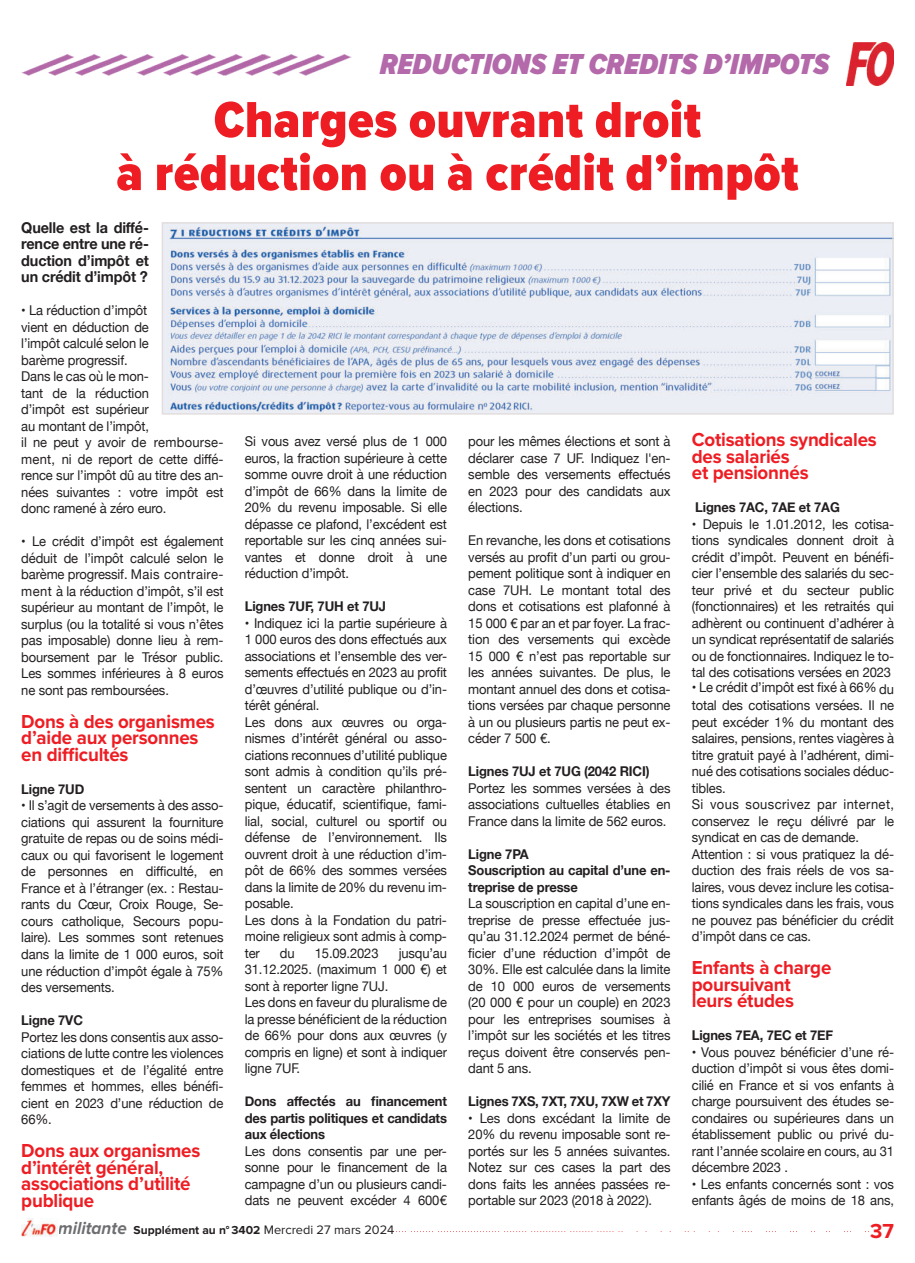
<style>
.page{position:relative;width:915px;height:1263px;background:#fff}
.page>*{position:absolute;margin:0;border:0;box-sizing:border-box;transform-origin:0 0}
.t1{font:900 52.5px/52.9px "Proxima Nova Cond";letter-spacing:.01em;color:#ee1d23;text-align:center}
.t2{font:italic 900 30px "Proxima Nova Cond";color:#b369aa}
.t3{font:700 21px "Proxima Nova";color:#ee1d23}
.t4{font:700 19.5px/16.5px "Proxima Nova";letter-spacing:-.01em;color:#ee1d23;scale:.96 1}
.t5{font:700 15px/16.5px "Helvetica Neue";letter-spacing:-.01em;color:#231f20;text-align:justify;scale:.96 1}
.t6{font:13.5px/16.5px "Helvetica Neue";letter-spacing:-.01em;color:#231f20;text-align:justify;scale:.96 1}
.t7{font:700 13.5px/16.5px "Helvetica Neue";letter-spacing:-.01em;color:#231f20;text-align:justify;scale:.96 1}
.t8{font:700 12px "Proxima Nova";color:#231f20}
.s1{font-family:"Helvetica Neue";font-weight:400;color:#fff}
.s2{font-style:italic;font-size:18px;color:#6d6e71}
.s3{font-weight:400;font-size:12.75px}
</style>
<div class="page">
<img style="left:846px;top:43px;width:47px;height:42px">
<svg style="left:390px;top:1231px;width:476px;height:1px"></svg>
<img style="left:21px;top:1218px;width:37px;height:19px">
<img style="left:164px;top:224px;width:727px;height:189px">
<div style="left:162px;top:222px;width:731px;height:193px;border:1px solid #e2dddd"></div>
<img style="left:270px;top:54px;width:82px;height:22px">
<img style="left:154px;top:54px;width:116px;height:22px">
<img style="left:21px;top:54px;width:133px;height:22px">
<h2 class="t2" style="left:379px;top:51px;width:451px">REDUCTIONS ET CREDITS D’IMPOTS</h2>
<h1 class="t1" style="left:116px;top:96px;width:683px">Charges ouvrant droit<br>à réduction ou à crédit d’impôt</h1>
<p class="t5" style="left:21px;top:220px;width:134px">Quelle est la diffé&shy;rence entre une ré&shy;duction d’impôt et un crédit d’impôt ?</p>
<p class="t6" style="left:21px;top:303px;width:212px;text-align:left">• La réduction d’impôt<br>vient en déduction de<br>l’impôt calculé selon le<br>barème progressif.<br>Dans le cas où le mon-<br>tant de la réduction<br>d’impôt est supérieur<br>au montant de l’impôt,<br>il ne peut y avoir de rembourse&shy;ment, ni de report de cette diffé&shy;rence sur l’impôt dû au titre des an&shy;nées suivantes : votre impôt est donc ramené à zéro euro.</p>
<p class="t6" style="left:21px;top:534px;width:212px">• Le crédit d’impôt est également déduit de l’impôt calculé selon le barème progressif. Mais contraire&shy;ment à la réduction d’impôt, s’il est supérieur au montant de l’impôt, le surplus (ou la totalité si vous n’êtes pas imposable) donne lieu à rem&shy;boursement par le Trésor public.<br>Les sommes inférieures à 8 euros ne sont pas remboursées.</p>
<h3 class="t4" style="left:21px;top:714px;width:203px">Dons à des organismes d’aide aux personnes en difficultés</h3>
<p class="t7" style="left:21px;top:781px;width:67px">Ligne 7UD</p>
<p class="t6" style="left:21px;top:798px;width:212px">• Il s’agit de versements à des asso&shy;ciations qui assurent la fourniture gratuite de repas ou de soins médi&shy;caux ou qui favorisent le logement de personnes en difficulté, en France et à l’étranger (ex. : Restau&shy;rants du Cœur, Croix Rouge, Se&shy;cours catholique, Secours popu&shy;laire). Les sommes sont retenues dans la limite de 1 000 euros, soit une réduction d’impôt égale à 75% des versements.</p>
<p class="t7" style="left:21px;top:1012px;width:66px">Ligne 7VC</p>
<p class="t6" style="left:21px;top:1029px;width:212px">Portez les dons consentis aux asso&shy;ciations de lutte contre les violences domestiques et de l’égalité entre femmes et hommes, elles bénéfi&shy;cient en 2023 d’une réduction de 66%.</p>
<h3 class="t4" style="left:21px;top:1143px;width:188px">Dons aux organismes d’intérêt général, associations d’utilité publique</h3>
<h3 class="t4" style="left:691px;top:433px;width:194px">Cotisations syndicales des salariés<br>et pensionnés</h3>
<p class="t7" style="left:695px;top:500px;width:152px">Lignes 7AC, 7AE et 7AG</p>
<p class="t6" style="left:691px;top:517px;width:212px">• Depuis le 1.01.2012, les cotisa&shy;tions syndicales donnent droit à crédit d’impôt. Peuvent en bénéfi&shy;cier l’ensemble des salariés du sec&shy;teur privé et du secteur public (fonctionnaires) et les retraités qui adhèrent ou continuent d’adhérer à un syndicat représentatif de salariés ou de fonctionnaires. Indiquez le to&shy;tal des cotisations versées en 2023</p>
<p class="t6" style="left:691px;top:679px;width:212px;line-height:18px">• Le crédit d’impôt est fixé à 66% du total des cotisations versées. Il ne</p>
<p class="t6" style="left:691px;top:715px;width:212px;text-align:left">peut excéder 1% du montant des salaires, pensions, rentes viagères à titre gratuit payé à l’adhérent, dimi&shy;nué des cotisations sociales déduc&shy;tibles.<br>Si vous souscrivez par internet, conservez le reçu délivré par le syndicat en cas de demande.<br>Attention : si vous pratiquez la dé&shy;duction des frais réels de vos sa&shy;laires, vous devez inclure les cotisa&shy;tions syndicales dans les frais, vous ne pouvez pas bénéficier du crédit d’impôt dans ce cas.</p>
<h3 class="t4" style="left:691px;top:961px;width:147px">Enfants à charge poursuivant leurs études</h3>
<p class="t7" style="left:691px;top:1028px;width:149px">Lignes 7EA, 7EC et 7EF</p>
<p class="t6" style="left:691px;top:1045px;width:212px">• Vous pouvez bénéficier d’une ré&shy;duction d’impôt si vous êtes domi&shy;cilié en France et si vos enfants à charge poursuivent des études se&shy;condaires ou supérieures dans un établissement public ou privé du&shy;rant l’année scolaire en cours, au 31 décembre 2023 .</p>
<p class="t6" style="left:691px;top:1177px;width:212px">• Les enfants concernés sont : vos enfants âgés de moins de 18 ans,</p>
<p class="t6" style="left:245px;top:434px;width:212px">Si vous avez versé plus de 1 000 euros, la fraction supérieure à cette somme ouvre droit à une réduction d’impôt de 66% dans la limite de 20% du revenu imposable. Si elle dépasse ce plafond, l’excédent est reportable sur les cinq années sui&shy;vantes et donne droit à une réduction d’impôt.</p>
<p class="t7" style="left:245px;top:599px;width:149px">Lignes 7UF, 7UH et 7UJ</p>
<p class="t6" style="left:245px;top:616px;width:212px;text-align:left">• Indiquez ici la partie supérieure à<br>1 000 euros des dons effectués aux associations et l’ensemble des ver&shy;sements effectués en 2023 au profit d’œuvres d’utilité publique ou d’in&shy;térêt général.<br>Les dons aux œuvres ou orga&shy;nismes d’intérêt général ou asso&shy;ciations reconnues d’utilité publique sont admis à condition qu’ils pré&shy;sentent un caractère philanthro&shy;pique, éducatif, scientifique, fami&shy;lial, social, culturel ou sportif ou défense de l’environnement. Ils ouvrent droit à une réduction d’im&shy;pôt de 66% des sommes versées dans la limite de 20% du revenu im&shy;posable.<br>Les dons à la Fondation du patri&shy;moine religieux sont admis à comp&shy;ter</p>
<p class="t6" style="left:468px;top:434px;width:212px">pour les mêmes élections et sont à déclarer case 7 UF. Indiquez l'en&shy;semble des versements effectués en 2023 pour des candidats aux élections.</p>
<p class="t6" style="left:468px;top:533px;width:212px">En revanche, les dons et cotisations versés au profit d’un parti ou grou&shy;pement politique sont à indiquer en case 7UH. Le montant total des dons et cotisations est plafonné à 15 000 € par an et par foyer. La frac&shy;tion des versements qui excède 15 000 € n’est pas reportable sur les années suivantes. De plus, le montant annuel des dons et cotisa&shy;tions versées par chaque personne à un ou plusieurs partis ne peut ex&shy;céder 7 500 €.</p>
<p class="t7" style="left:468px;top:764px;width:190px">Lignes 7UJ et 7UG (2042 RICI)</p>
<p class="t6" style="left:468px;top:781px;width:212px">Portez les sommes versées à des associations cultuelles établies en France dans la limite de 562 euros.</p>
<p class="t7" style="left:468px;top:846px;width:212px;text-align:left">Ligne 7PA<br>Souscription au capital d’une en&shy;treprise de presse</p>
<p class="t6" style="left:468px;top:896px;width:212px">La souscription en capital d’une en&shy;treprise de presse effectuée jus&shy;qu’au 31.12.2024 permet de béné&shy;ficier d’une réduction d’impôt de 30%. Elle est calculée dans la limite de 10 000 euros de versements (20 000 € pour un couple) en 2023 pour les entreprises soumises à l’impôt sur les sociétés et les titres reçus doivent être conservés pen&shy;dant 5 ans.</p>
<p class="t7" style="left:468px;top:1094px;width:212px">Lignes 7XS, 7XT, 7XU, 7XW et 7XY</p>
<p class="t6" style="left:468px;top:1111px;width:212px">• Les dons excédant la limite de 20% du revenu imposable sont re&shy;portés sur les 5 années suivantes.<br>Notez sur ces cases la part des dons faits les années passées re&shy;portable sur 2023 (2018 à 2022).</p>
<p class="t6" style="left:245px;top:946px;width:212px;text-align:left;text-indent:154px">jusqu’au<br>31.12.2025. (maximum 1 000 €) et sont à reporter ligne 7UJ.<br>Les dons en faveur du pluralisme de la presse bénéficient de la réduction de 66% pour dons aux œuvres (y compris en ligne) et sont à indiquer ligne 7UF.</p>
<p class="t7" style="left:245px;top:1094px;width:212px">Dons affectés au financement des partis politiques et candidats aux élections</p>
<p class="t6" style="left:245px;top:1144px;width:212px">Les dons consentis par une per&shy;sonne pour le financement de la campagne d’un ou plusieurs candi&shy;dats ne peuvent excéder 4 600 €</p>
<p class="t6" style="left:280px;top:946px;width:17px">du</p>
<p class="t6" style="left:315px;top:946px;width:68px">15.09.2023</p>
<p class="t8" style="left:56px;top:1225px;width:340px"><span class="s1">l</span><span class="s2">militante</span> Supplément au n° 3402 <span class="s3">Mercredi 27 mars 2024</span></p>
<h3 class="t3" style="left:869px;top:1222px;width:25px">37</h3>
</div>
